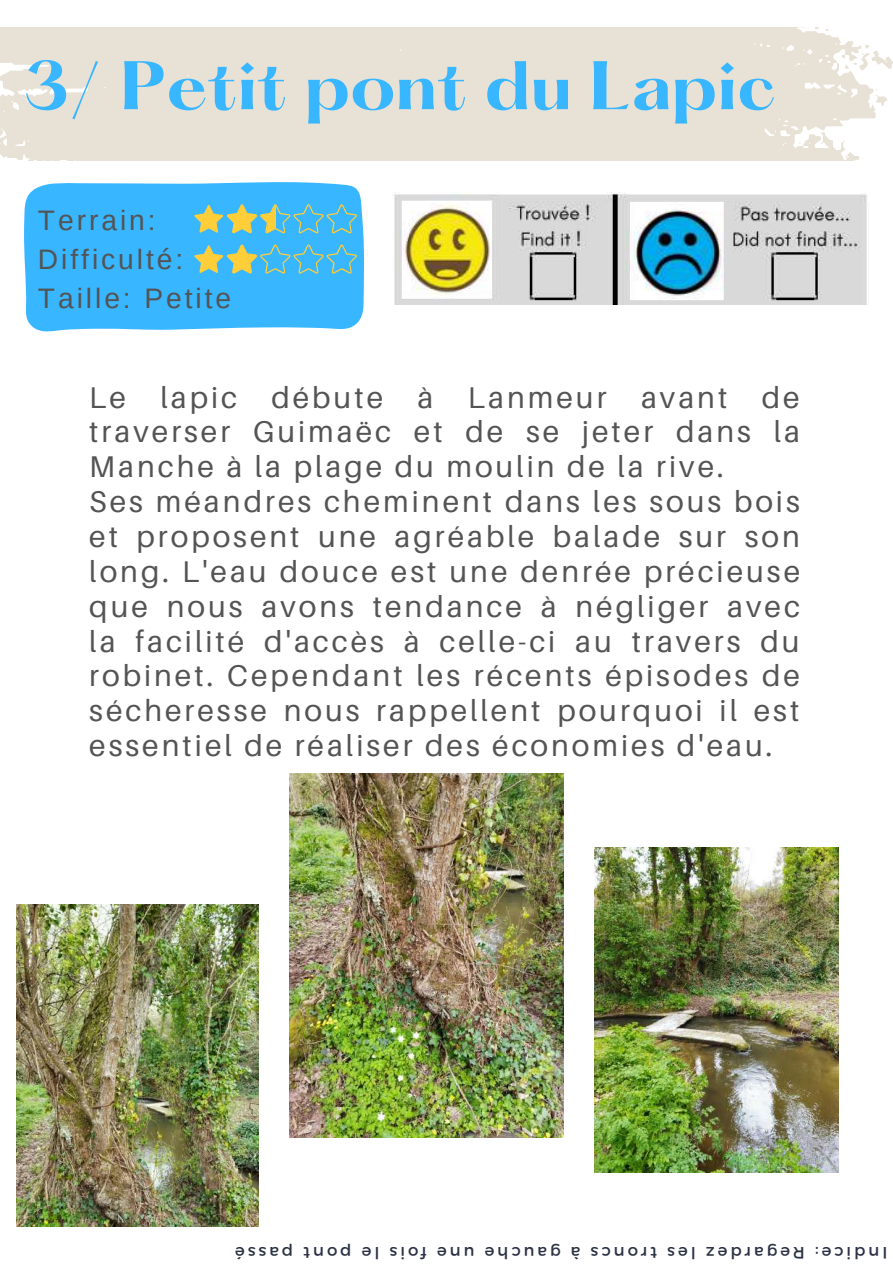
<style>
.page{position:relative;width:893px;height:1264px;background:#fff}
.page>*{position:absolute;margin:0;border:0;box-sizing:border-box;transform-origin:0 0}
.t1{font:700 60px "Hatton";color:#38b6ff}
.t2{font:30px/34.8px "Aileron";letter-spacing:.1em;color:#545454}
.t3{font:28.2px/39.3px "Arimo";letter-spacing:.105em;color:#545454}
.t4{font:16.5px "Montserrat";letter-spacing:.18em;color:#2b3244}
</style>
<div class="page">
<div style="left:0;top:28px;width:875px;height:132px;background:#e8e2d6"></div>
<svg style="left:841px;top:45px;width:51px;height:26px"></svg>
<svg style="left:876px;top:89px;width:11px;height:17px"></svg>
<img style="left:394px;top:192px;width:473px;height:112px">
<div style="left:24px;top:182px;width:340px;height:150px;background:#38b6ff"></div>
<svg style="left:194px;top:244px;width:163px;height:30px;background:#69bbcc"></svg>
<img style="left:290px;top:773px;width:273px;height:364px">
<img style="left:17px;top:904px;width:241px;height:322px">
<img style="left:594px;top:848px;width:244px;height:324px">
<svg style="left:194px;top:204px;width:163px;height:29px;background:#72bcc3"></svg>
<h1 class="t1" style="left:24px;top:58px;width:753px">3/ Petit pont du Lapic</h1>
<p class="t3" style="left:38px;top:200px;width:195px">Terrain:<br>Difficulté:<br>Taille: Petite</p>
<p class="t2" style="left:89px;top:379px;width:712px">Le lapic débute à Lanmeur avant de traverser Guimaëc et de se jeter dans la Manche à la plage du moulin de la rive.<br>Ses méandres cheminent dans les sous bois et proposent une agréable balade sur son long. L'eau douce est une denrée précieuse que nous avons tendance à négliger avec la facilité d'accès à celle-ci au travers du robinet. Cependant les récents épisodes de sécheresse nous rappellent pourquoi il est essentiel de réaliser des économies d'eau.</p>
<p class="t4" style="left:293px;top:1263px;width:59px;rotate:-180deg">passé</p>
<p class="t4" style="left:351px;top:1263px;width:50px;rotate:-180deg">pont</p>
<p class="t4" style="left:379px;top:1263px;width:19px;rotate:-180deg">el</p>
<p class="t4" style="left:427px;top:1263px;width:39px;rotate:-180deg">of si</p>
<p class="t4" style="left:474px;top:1263px;width:39px;rotate:-180deg">une</p>
<p class="t4" style="left:560px;top:1263px;width:77px;rotate:-180deg">gauche</p>
<p class="t4" style="left:580px;top:1263px;width:11px;rotate:-180deg">à</p>
<p class="t4" style="left:657px;top:1263px;width:68px;rotate:-180deg">ort ncs</p>
<p class="t4" style="left:695px;top:1263px;width:30px;rotate:-180deg">el s</p>
<p class="t4" style="left:804px;top:1263px;width:100px;rotate:-180deg">Rega dr ez</p>
<p class="t4" style="left:887px;top:1263px;width:74px;rotate:-180deg">nI d ci e :</p>
</div>
